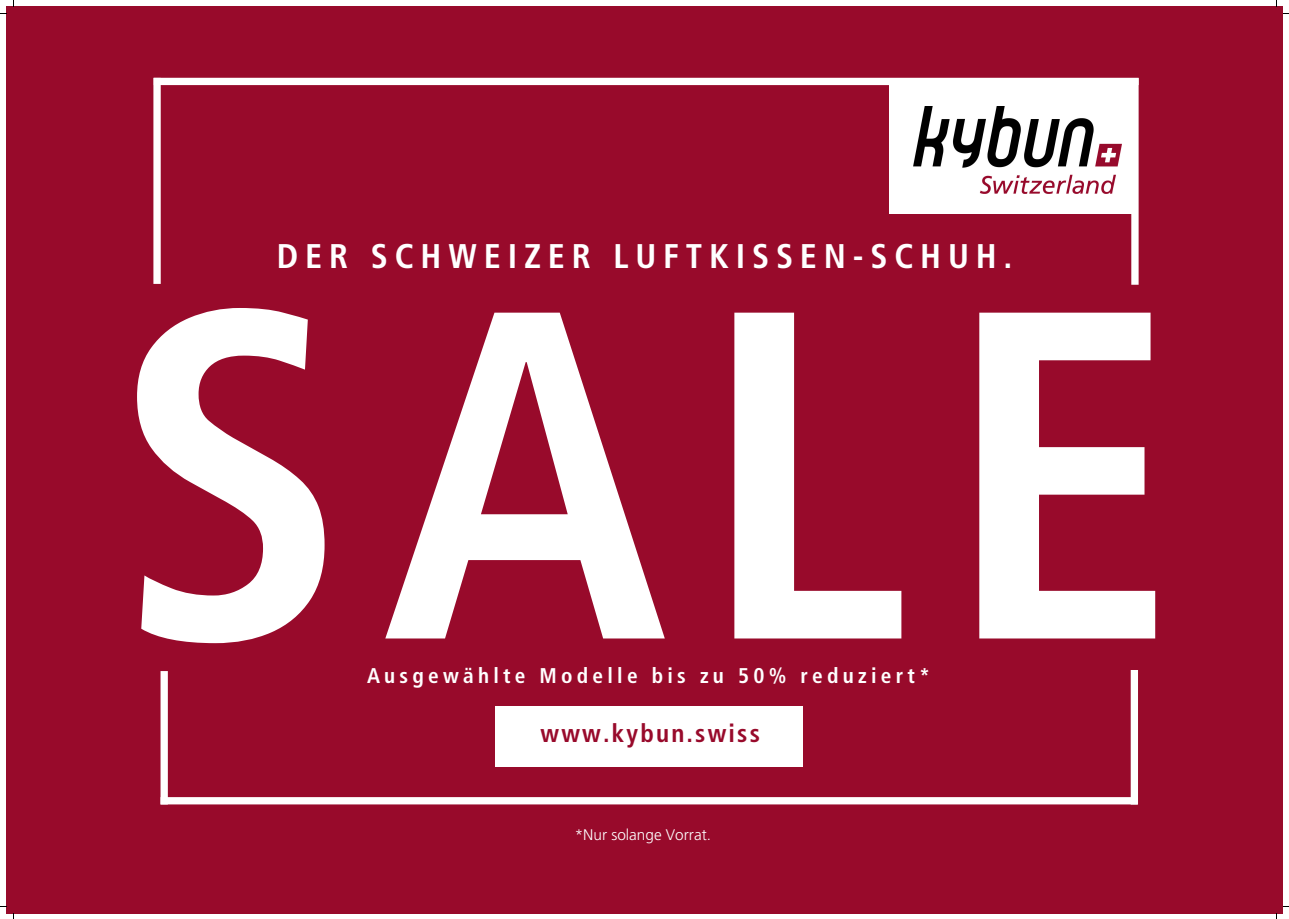
<style>
.page{position:relative;width:1289px;height:919px;background:#fff}
.page>*{position:absolute;margin:0;border:0;box-sizing:border-box;transform-origin:0 0}
.t1{font:700 condensed 466.42px "Frutiger LT Std";color:#fff}
.t2{font:700 condensed 34.2px "Frutiger LT Std";letter-spacing:.2em;color:#fff}
.t3{font:700 condensed 25.12px "Frutiger LT Std";letter-spacing:.085em;color:#980a2b}
.t4{font:700 condensed 21.3px "Frutiger LT Std";letter-spacing:.2em;color:#fff}
.t5{font:300 15.3px "Frutiger LT Std";color:#fff}
</style>
<div class="page">
<div style="left:6px;top:6px;width:1276px;height:907px;background:#980a2b"></div>
<div style="left:153px;top:78px;width:8px;height:206px;background:#fff"></div>
<div style="left:1131px;top:78px;width:7px;height:207px;background:#fff"></div>
<div style="left:154px;top:78px;width:984px;height:7px;background:#fff"></div>
<div style="left:160px;top:670px;width:8px;height:134px;background:#fff"></div>
<div style="left:1130px;top:669px;width:7px;height:135px;background:#fff"></div>
<svg style="left:160px;top:796px;width:971px;height:8px;background:#f0dde1"></svg>
<div style="left:495px;top:705px;width:307px;height:61px;background:#fff"></div>
<div style="left:889px;top:82px;width:245px;height:131px;background:#fff"></div>
<img style="left:913px;top:106px;width:208px;height:87px">
<p class="t2" style="left:277px;top:242px;width:737px">DER SCHWEIZER LUFTKISSEN-SCHUH.</p>
<p class="t1" style="left:114px;top:288px;width:1065px">SALE</p>
<p class="t4" style="left:367px;top:666px;width:564px">Ausgewählte Modelle bis zu 50% reduziert*</p>
<p class="t3" style="left:540px;top:723px;width:221px">www.kybun.swiss</p>
<p class="t5" style="left:574px;top:828px;width:138px">*Nur solange Vorrat.</p>
</div>
